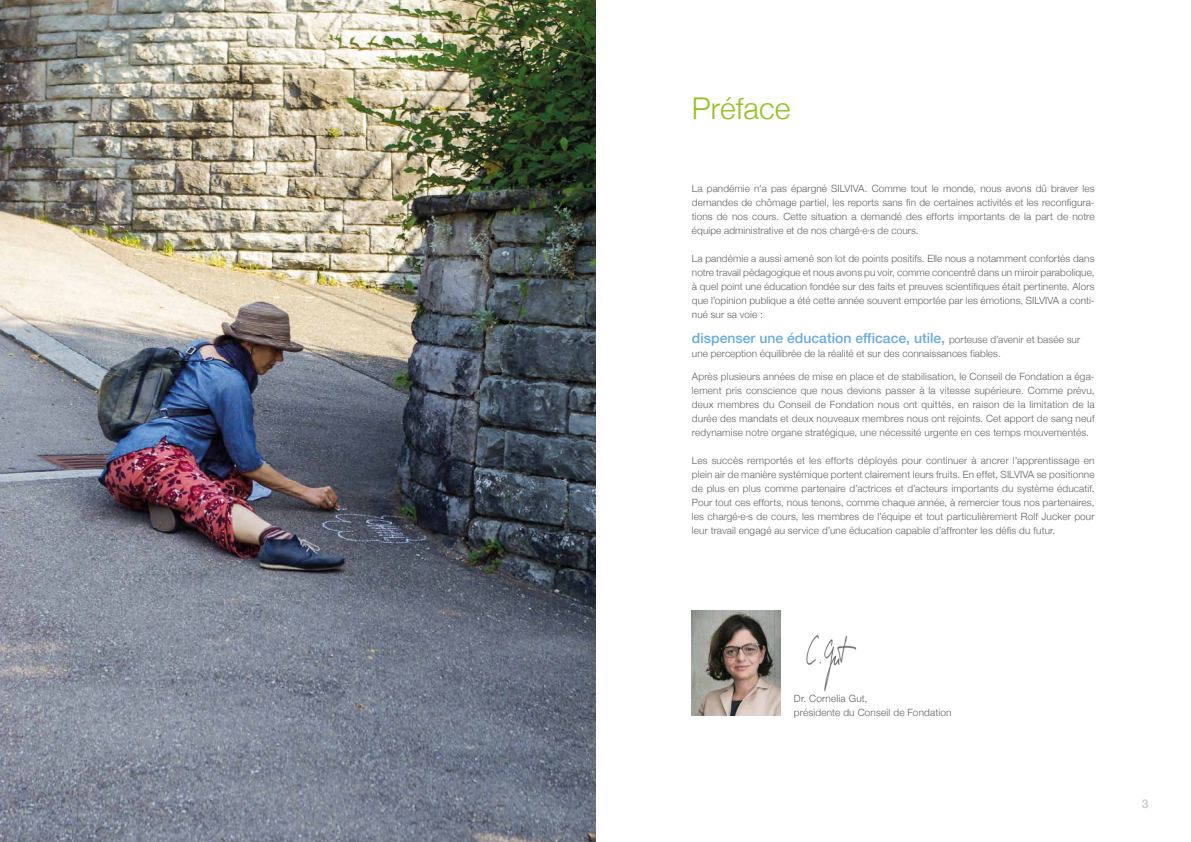
<style>
.page{position:relative;width:1191px;height:842px;background:#fff}
.page>*{position:absolute;margin:0;border:0;box-sizing:border-box;transform-origin:0 0}
.t1{font:300 30px "Helvetica Neue";color:#95c11f}
.t2{font:500 14px "Helvetica Neue";color:#69acdf}
.t3{font:500 12px "Helvetica Neue";color:#c6c6c6}
.t4{font:300 10px/14px "Helvetica Neue";letter-spacing:.01em;color:#616160;text-align:justify}
.s1{font-weight:300;font-size:10px;color:#616160}
</style>
<div class="page">
<img style="left:0;top:0;width:595px;height:842px">
<img style="left:692px;top:611px;width:88px;height:105px">
<img style="left:806px;top:635px;width:51px;height:56px">
<h1 class="t1" style="left:692px;top:84px;width:100px">Préface</h1>
<p class="t4" style="left:692px;top:181px;width:404px">La pandémie n'a pas épargné SILVIVA. Comme tout le monde, nous avons dû braver les demandes de chômage partiel, les reports sans fin de certaines activités et les reconfigura&shy;tions de nos cours. Cette situation a demandé des efforts importants de la part de notre équipe administrative et de nos chargé·e·s de cours.</p>
<p class="t4" style="left:692px;top:251px;width:404px">La pandémie a aussi amené son lot de points positifs. Elle nous a notamment confortés dans notre travail pédagogique et nous avons pu voir, comme concentré dans un miroir parabolique, à quel point une éducation fondée sur des faits et preuves scientifiques était pertinente. Alors que lʼopinion publique a été cette année souvent emportée par les émotions, SILVIVA a conti&shy;nué sur sa voie :</p>
<h2 class="t2" style="left:692px;top:327px;width:390px">dispenser une éducation efficace, utile, <span class="s1">porteuse dʼavenir et basée sur</span></h2>
<p class="t4" style="left:692px;top:346px;width:310px">une perception équilibrée de la réalité et sur des connaissances fiables.</p>
<p class="t4" style="left:692px;top:369px;width:404px">Après plusieurs années de mise en place et de stabilisation, le Conseil de Fondation a éga&shy;lement pris conscience que nous devions passer à la vitesse supérieure. Comme prévu, deux membres du Conseil de Fondation nous ont quittés, en raison de la limitation de la durée des mandats et deux nouveaux membres nous ont rejoints. Cet apport de sang neuf redynamise notre organe stratégique, une nécessité urgente en ces temps mouvementés.</p>
<p class="t4" style="left:692px;top:453px;width:404px">Les succès remportés et les efforts déployés pour continuer à ancrer lʼapprentissage en plein air de manière systémique portent clairement leurs fruits. En effet, SILVIVA se positionne de plus en plus comme partenaire dʼactrices et dʼacteurs importants du système éducatif.<br>Pour tout ces efforts, nous tenons, comme chaque année, à remercier tous nos partenaires, les chargé·e·s de cours, les membres de lʼéquipe et tout particulièrement Rolf Jucker pour leur travail engagé au service dʼune éducation capable dʼaffronter les défis du futur.</p>
<p class="t4" style="left:794px;top:691px;width:159px">Dr. Cornelia Gut,<br>présidente du Conseil de Fondation</p>
<p class="t3" style="left:1141px;top:794px;width:8px">3</p>
</div>
